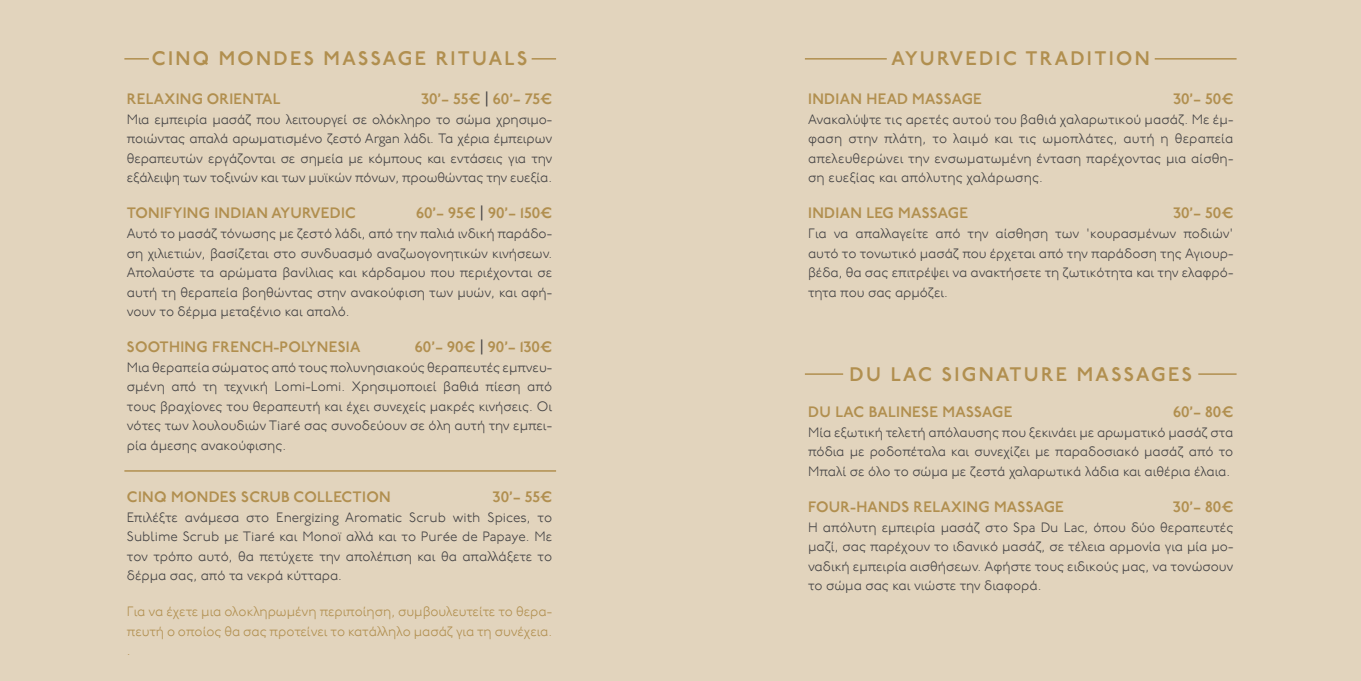
<style>
.page{position:relative;width:1361px;height:681px;background:#fff}
.page>*{position:absolute;margin:0;border:0;box-sizing:border-box;transform-origin:0 0}
.t1{font:700 19.5px "P22 Underground GR Demi";letter-spacing:.12em;color:#b18f4f}
.t2{font:700 15px "P22 Underground GR Demi";letter-spacing:.02em;color:#b18f4f}
.t3{font:13.5px/19.5px "P22 Underground GR Light";color:#414042;text-align:justify}
.t4{font:13.5px/19.5px "P22 Underground GR Light";color:#b18f4f;text-align:justify}
.s1{font-family:"P22 Underground GR Book";font-weight:400;color:#414042}
</style>
<div class="page">
<div style="left:0;top:0;width:680px;height:680px;background:#e2d4bd"></div>
<div style="left:680px;top:0;width:681px;height:680px;background:#e2d4bd"></div>
<hr style="left:124px;top:58px;width:25px;height:2px;background:#b18f4f">
<hr style="left:531px;top:58px;width:25px;height:2px;background:#b18f4f">
<hr style="left:805px;top:58px;width:82px;height:2px;background:#b18f4f">
<hr style="left:805px;top:373px;width:38px;height:1px;background:#b18f4f">
<hr style="left:1198px;top:373px;width:38px;height:1px;background:#b18f4f">
<hr style="left:1154px;top:58px;width:82px;height:2px;background:#b18f4f">
<hr style="left:124px;top:470px;width:432px;height:1px;background:#b18f4f">
<h1 class="t1" style="left:152px;top:48px;width:14px">CIN</h1>
<h1 class="t1" style="left:193px;top:48px;width:43px">Q MONDES</h1>
<h1 class="t1" style="left:324px;top:48px;width:205px">MASSAGE RITUALS</h1>
<p class="t2" style="left:127px;top:91px;width:20px">RELAXING</p>
<p class="t2" style="left:207px;top:91px;width:23px">ORIENTAL</p>
<p class="t2" style="left:421px;top:91px;width:132px">30’– 55€ <span class="s1">|</span> 60’– 75€</p>
<p class="t3" style="left:127px;top:110px;width:427px">Μια εμπειρία μασάζ που λειτουργεί σε ολόκληρο το σώμα χρησιμο&shy;ποιώντας απαλά αρωματισμένο ζεστό Argan λάδι. Τα χέρια έμπειρων θεραπευτών εργάζονται σε σημεία με κόμπους και εντάσεις για την εξάλειψη των τοξινών και των μυϊκών πόνων, προωθώντας την ευεξία.</p>
<p class="t2" style="left:127px;top:205px;width:19px">TONIFYING</p>
<p class="t2" style="left:214px;top:205px;width:15px">INDIAN</p>
<p class="t2" style="left:272px;top:205px;width:20px">AYURVEDIC</p>
<p class="t2" style="left:416px;top:205px;width:138px">60’– 95€ <span class="s1">|</span> 90’– 150€</p>
<p class="t3" style="left:127px;top:224px;width:427px">Αυτό το μασάζ τόνωσης με ζεστό λάδι, από την παλιά ινδική παράδο&shy;ση χιλιετιών, βασίζεται στο συνδυασμό αναζωογονητικών κινήσεων.<br>Απολαύστε τα αρώματα βανίλιας και κάρδαμου που περιέχονται σε αυτή τη θεραπεία βοηθώντας στην ανακούφιση των μυών, και αφή&shy;νουν το δέρμα μεταξένιο και απαλό.</p>
<p class="t2" style="left:127px;top:338px;width:20px">SOOTHING</p>
<p class="t2" style="left:212px;top:338px;width:20px">FRENCH</p>
<p class="t2" style="left:273px;top:338px;width:25px">-POLYNESIA</p>
<p class="t2" style="left:415px;top:338px;width:139px">60’– 90€ <span class="s1">|</span> 90’– 130€</p>
<p class="t3" style="left:127px;top:358px;width:427px">Μια θεραπεία σώματος από τους πολυνησιακούς θεραπευτές εμπνευ&shy;σμένη από τη τεχνική Lomi-Lomi. Χρησιμοποιεί βαθιά πίεση από τους βραχίονες του θεραπευτή και έχει συνεχείς μακρές κινήσεις. Οι νότες των λουλουδιών Tiaré σας συνοδεύουν σε όλη αυτή την εμπει&shy;ρία άμεσης ανακούφισης.</p>
<p class="t2" style="left:127px;top:488px;width:21px">CINQ</p>
<p class="t2" style="left:171px;top:488px;width:25px">MONDES</p>
<p class="t2" style="left:241px;top:488px;width:11px">SCRUB</p>
<p class="t2" style="left:294px;top:488px;width:10px">COLLECTION</p>
<p class="t2" style="left:493px;top:488px;width:61px">30’– 55€</p>
<p class="t3" style="left:127px;top:508px;width:427px">Επιλέξτε ανάμεσα στο Energizing Aromatic Scrub with Spices, το Sublime Scrub με Tiaré και Monoï αλλά και το Purée de Papaye. Με τον τρόπο αυτό, θα πετύχετε την απολέπιση και θα απαλλάξετε το δέρμα σας, από τα νεκρά κύτταρα.</p>
<p class="t4" style="left:127px;top:602px;width:427px">Για να έχετε μια ολοκληρωμένη περιποίηση, συμβουλευτείτε το θερα&shy;πευτή ο οποίος θα σας προτείνει το κατάλληλο μασάζ για τη συνέχεια. .</p>
<h1 class="t1" style="left:891px;top:48px;width:260px">AYURVEDIC TRADITION</h1>
<p class="t2" style="left:808px;top:91px;width:15px">INDIAN</p>
<p class="t2" style="left:866px;top:91px;width:22px">HEAD</p>
<p class="t2" style="left:912px;top:91px;width:10px">MASSAGE</p>
<p class="t2" style="left:1173px;top:91px;width:61px">30’– 50€</p>
<p class="t3" style="left:808px;top:110px;width:427px">Ανακαλύψτε τις αρετές αυτού του βαθιά χαλαρωτικού μασάζ. Με έμ&shy;φαση στην πλάτη, το λαιμό και τις ωμοπλάτες, αυτή η θεραπεία απελευθερώνει την ενσωματωμένη ένταση παρέχοντας μια αίσθη&shy;ση ευεξίας και απόλυτης χαλάρωσης.</p>
<p class="t2" style="left:808px;top:205px;width:15px">INDIAN</p>
<p class="t2" style="left:866px;top:205px;width:42px">LEG MASSAGE</p>
<p class="t2" style="left:1173px;top:205px;width:61px">30’– 50€</p>
<p class="t3" style="left:808px;top:224px;width:427px">Για να απαλλαγείτε από την αίσθηση των 'κουρασμένων ποδιών' αυτό το τονωτικό μασάζ που έρχεται από την παράδοση της Αγιουρ&shy;βέδα, θα σας επιτρέψει να ανακτήσετε τη ζωτικότητα και την ελαφρό&shy;τητα που σας αρμόζει.</p>
<h1 class="t1" style="left:849px;top:364px;width:344px">DU LAC SIGNATURE MASSAGES</h1>
<p class="t2" style="left:808px;top:404px;width:206px">DU LAC BALINESE MASSAGE</p>
<p class="t2" style="left:1173px;top:404px;width:62px">60’– 80€</p>
<p class="t3" style="left:808px;top:423px;width:427px">Μία εξωτική τελετή απόλαυσης που ξεκινάει με αρωματικό μασάζ στα πόδια με ροδοπέταλα και συνεχίζει με παραδοσιακό μασάζ από το Μπαλί σε όλο το σώμα με ζεστά χαλαρωτικά λάδια και αιθέρια έλαια.</p>
<p class="t2" style="left:808px;top:498px;width:257px">FOUR-HANDS RELAXING MASSAGE</p>
<p class="t2" style="left:1173px;top:498px;width:62px">30’– 80€</p>
<p class="t3" style="left:808px;top:517px;width:427px">Η απόλυτη εμπειρία μασάζ στο Spa Du Lac, όπου δύο θεραπευτές μαζί, σας παρέχουν το ιδανικό μασάζ, σε τέλεια αρμονία για μία μο&shy;ναδική εμπειρία αισθήσεων. Αφήστε τους ειδικούς μας, να τονώσουν το σώμα σας και νιώστε την διαφορά.</p>
</div>
